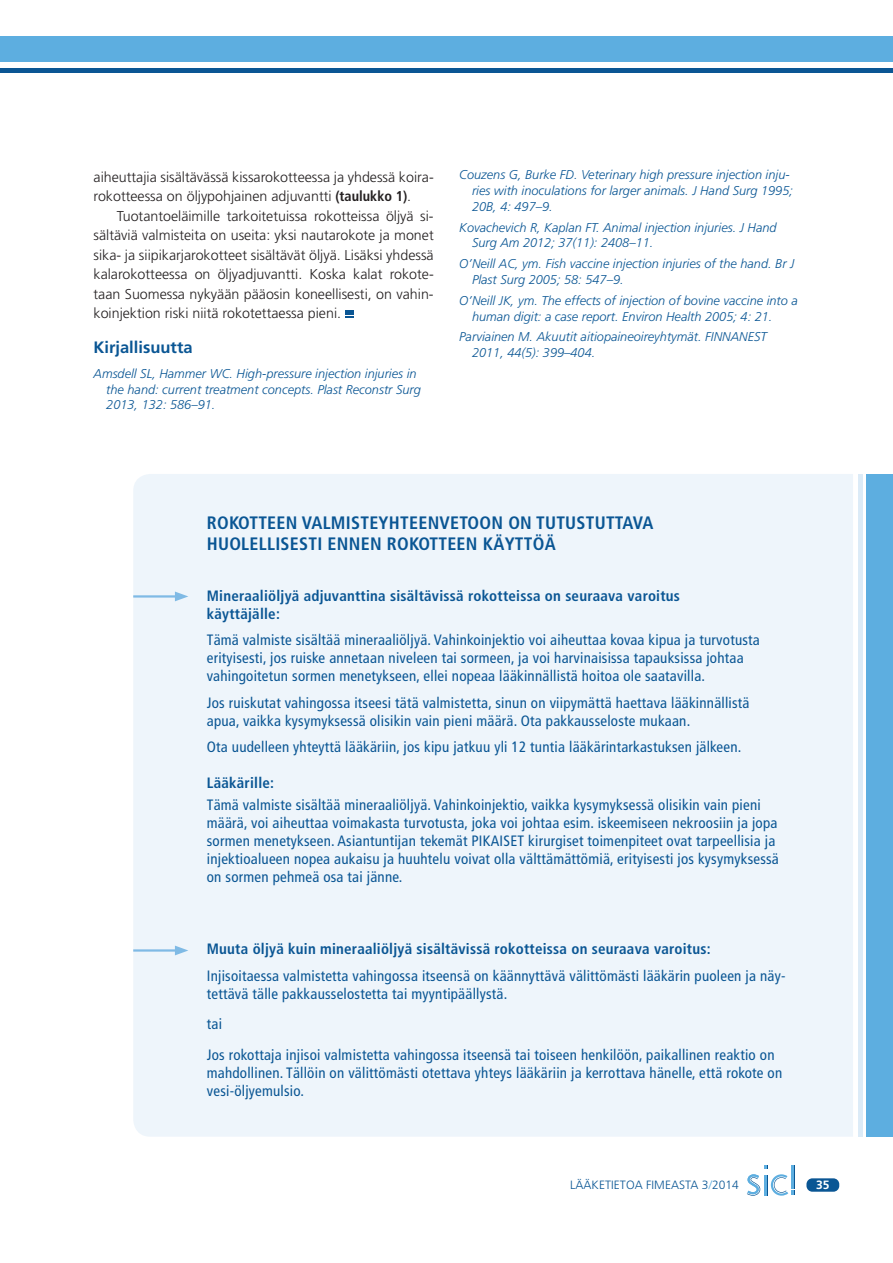
<style>
.page{position:relative;width:893px;height:1263px;background:#fff}
.page>*{position:absolute;margin:0;border:0;box-sizing:border-box;transform-origin:0 0}
.t1{font:700 condensed 18px/21px "Frutiger";letter-spacing:.015em;color:#0a5694}
.t2{font:700 16.5px "Frutiger";color:#0a5694}
.t3{font:condensed 15px/18px "Frutiger";letter-spacing:.015em;color:#0a5694}
.t4{font:700 condensed 15px/18px "Frutiger";letter-spacing:.015em;color:#0a5694}
.t5{font:300 14.25px/19.5px "Frutiger";color:#231f20}
.t6{font:italic 300 12.75px/15.8px "Frutiger";color:#0a5694}
.t7{font:300 12px "Frutiger";letter-spacing:.005em;color:#0a5694}
.t8{font:700 12px "Frutiger";color:#fff}
.s1{font-weight:700;font-stretch:condensed}
.s2{color:#5daee0}
</style>
<div class="page">
<div style="left:806px;top:1178px;width:33px;height:14px;background:#0a5694;border-radius:6px"></div>
<svg style="left:747px;top:1165px;width:48px;height:31px"></svg>
<div style="left:0;top:36px;width:892px;height:26px;background:#5daee0"></div>
<hr style="left:0;top:68px;width:892px;height:4px;background:#0a5694">
<div style="left:133px;top:474px;width:720px;height:663px;background:#eef5fb"></div>
<div style="left:866px;top:474px;width:26px;height:662px;background:#5daee0"></div>
<div style="left:857px;top:474px;width:5px;height:663px;background:#dcebf7"></div>
<hr style="left:133px;top:595px;width:46px;height:3px;background:#7fbae5">
<svg style="left:175px;top:592px;width:13px;height:9px"></svg>
<hr style="left:133px;top:949px;width:46px;height:3px;background:#7fbae5">
<svg style="left:175px;top:946px;width:13px;height:9px"></svg>
<svg style="left:345px;top:311px;width:8px;height:7px"></svg>
<p class="t5" style="left:94px;top:168px;width:342px">aiheuttajia sisältävässä kissarokotteessa ja yhdessä koira&shy;rokotteessa on öljypohjainen adjuvantti <span class="s1">(taulukko 1)</span>.</p>
<p class="t5" style="left:94px;top:207px;width:342px;text-align:justify;text-indent:23px">Tuotantoeläimille tarkoitetuissa rokotteissa öljyä si&shy;sältäviä valmisteita on useita: yksi nautarokote ja monet sika- ja siipikarjarokotteet sisältävät öljyä. Lisäksi yhdessä kalarokotteessa on öljyadjuvantti. Koska kalat rokote&shy;taan Suomessa nykyään pääosin koneellisesti, on vahin&shy;koinjektion riski niitä rokotettaessa pieni.</p>
<p class="t2" style="left:94px;top:340px;width:100px">Kirjallisuutta</p>
<p class="t6" style="left:106px;top:367px;width:316px;text-indent:-13px">Amsdell SL, Hammer WC. High-pressure injection injuries in the hand: current treatment concepts. Plast Reconstr Surg<br>2013, 132: 586–91.</p>
<p class="t6" style="left:472px;top:168px;width:322px;text-indent:-13px">Couzens G, Burke FD. Veterinary high pressure injection inju&shy;ries with inoculations for larger animals. J Hand Surg 1995;<br>20B, 4: 497–9.</p>
<p class="t6" style="left:472px;top:220px;width:306px;text-indent:-13px">Kovachevich R, Kaplan FT. Animal injection injuries. J Hand<br>Surg Am 2012; 37(11): 2408–11.</p>
<p class="t6" style="left:472px;top:257px;width:324px;text-indent:-13px">O’Neill AC, ym. Fish vaccine injection injuries of the hand. Br J<br>Plast Surg 2005; 58: 547–9.</p>
<p class="t6" style="left:472px;top:294px;width:327px;text-indent:-13px">O’Neill JK, ym. The effects of injection of bovine vaccine into a human digit: a case report. Environ Health 2005; 4: 21.</p>
<p class="t6" style="left:472px;top:330px;width:296px;text-indent:-13px">Parviainen M. Akuutit aitiopaineoireyhtymät. FINNANEST<br>2011, 44(5): 399–404.</p>
<p class="t1" style="left:207px;top:513px;width:448px">ROKOTTEEN VALMISTEYHTEENVETOON ON TUTUSTUTTAVA<br>HUOLELLISESTI ENNEN ROKOTTEEN KÄYTTÖÄ</p>
<p class="t4" style="left:207px;top:588px;width:474px">Mineraaliöljyä adjuvanttina sisältävissä rokotteissa on seuraava varoitus käyttäjälle:</p>
<p class="t3" style="left:207px;top:632px;width:554px">Tämä valmiste sisältää mineraaliöljyä. Vahinkoinjektio voi aiheuttaa kovaa kipua ja turvotusta erityisesti, jos ruiske annetaan niveleen tai sormeen, ja voi harvinaisissa tapauksissa johtaa vahingoitetun sormen menetykseen, ellei nopeaa lääkinnällistä hoitoa ole saatavilla.</p>
<p class="t3" style="left:207px;top:695px;width:544px">Jos ruiskutat vahingossa itseesi tätä valmistetta, sinun on viipymättä haettava lääkinnällistä apua, vaikka kysymyksessä olisikin vain pieni määrä. Ota pakkausseloste mukaan.</p>
<p class="t3" style="left:207px;top:739px;width:536px">Ota uudelleen yhteyttä lääkäriin, jos kipu jatkuu yli 12 tuntia lääkärintarkastuksen jälkeen.</p>
<p class="t4" style="left:207px;top:775px;width:69px">Lääkärille:</p>
<p class="t3" style="left:207px;top:797px;width:573px">Tämä valmiste sisältää mineraaliöljyä. Vahinkoinjektio, vaikka kysymyksessä olisikin vain pieni määrä, voi aiheuttaa voimakasta turvotusta, joka voi johtaa esim. iskeemiseen nekroosiin ja jopa sormen menetykseen. Asiantuntijan tekemät PIKAISET kirurgiset toimenpiteet ovat tarpeellisia ja injektioalueen nopea aukaisu ja huuhtelu voivat olla välttämättömiä, erityisesti jos kysymyksessä on sormen pehmeä osa tai jänne.</p>
<p class="t4" style="left:207px;top:941px;width:505px">Muuta öljyä kuin mineraaliöljyä sisältävissä rokotteissa on seuraava varoitus:</p>
<p class="t3" style="left:207px;top:968px;width:580px">Injisoitaessa valmistetta vahingossa itseensä on käännyttävä välittömästi lääkärin puoleen ja näy&shy;tettävä tälle pakkausselostetta tai myyntipäällystä.</p>
<p class="t3" style="left:207px;top:1010px;width:569px;line-height:30.8px">tai<br>Jos rokottaja injisoi valmistetta vahingossa itseensä tai toiseen henkilöön, paikallinen reaktio on</p>
<p class="t3" style="left:207px;top:1065px;width:577px">mahdollinen. Tällöin on välittömästi otettava yhteys lääkäriin ja kerrottava hänelle, että rokote on vesi-öljyemulsio.</p>
<p class="t7" style="left:570px;top:1180px;width:170px">LÄÄKETIETOA FIMEASTA 3<span class="s2">/</span>2014</p>
<p class="t8" style="left:816px;top:1180px;width:15px">35</p>
</div>
